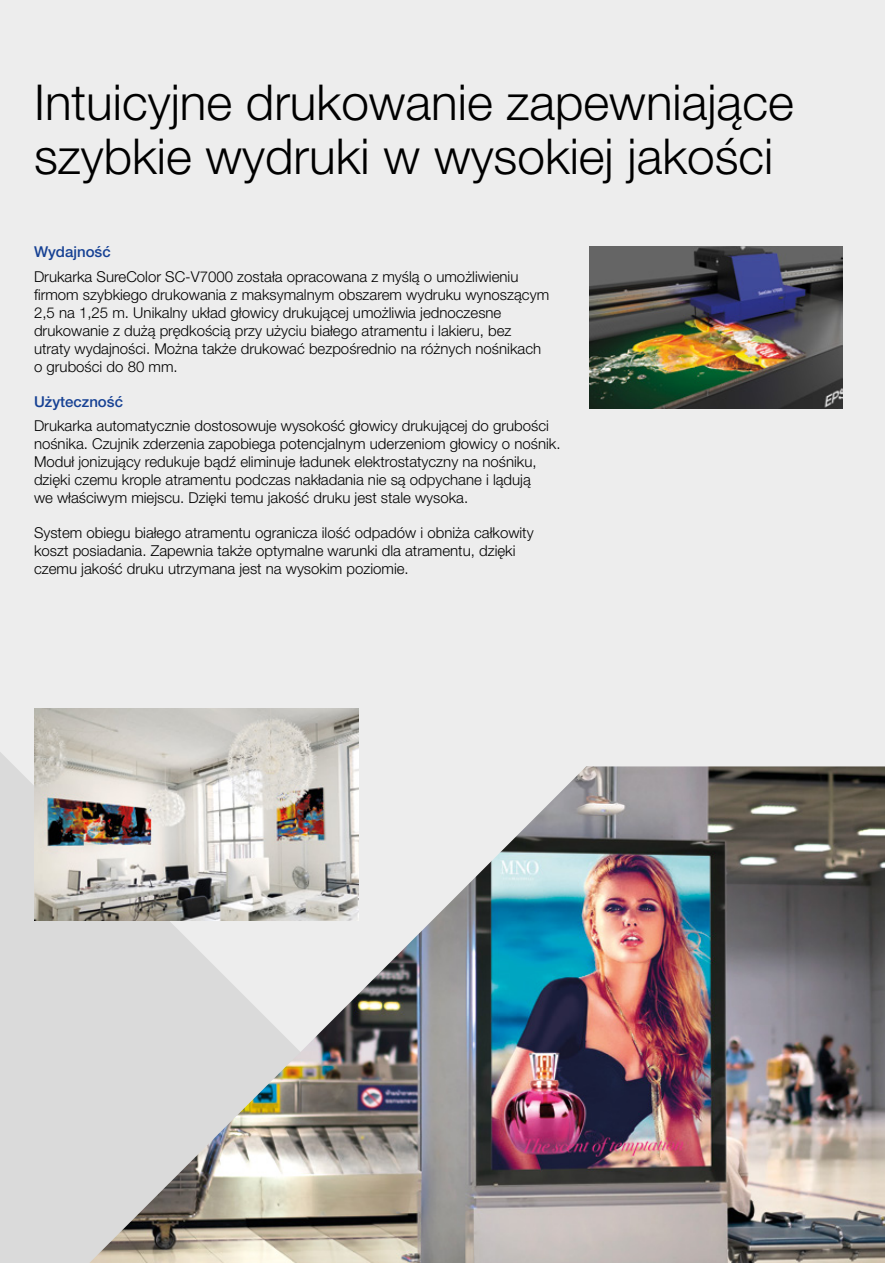
<style>
.page{position:relative;width:885px;height:1263px;background:#fff}
.page>*{position:absolute;margin:0;border:0;box-sizing:border-box;transform-origin:0 0}
.t1{font:300 49.5px/54px "Helvetica Neue LT Pro";color:#000}
.t2{font:300 15px/18px "Helvetica Neue LT Pro";color:#000}
.t3{font:500 15px "Helvetica Neue LT Pro";color:#164194}
</style>
<div class="page">
<div style="left:0;top:0;width:884px;height:1263px;background:#ededed"></div>
<div style="left:0;top:752px;width:359px;height:511px;background:#dadada"></div>
<img style="left:89px;top:766px;width:795px;height:497px">
<img style="left:590px;top:247px;width:252px;height:161px">
<img style="left:34px;top:708px;width:324px;height:213px">
<h1 class="t1" style="left:34px;top:75px;width:761px">Intuicyjne drukowanie zapewniające szybkie wydruki w wysokiej jakości</h1>
<p class="t3" style="left:34px;top:243px;width:78px">Wydajność</p>
<p class="t2" style="left:34px;top:267px;width:516px">Drukarka SureColor SC-V7000 została opracowana z myślą o umożliwieniu firmom szybkiego drukowania z maksymalnym obszarem wydruku wynoszącym 2,5 na 1,25 m. Unikalny układ głowicy drukującej umożliwia jednoczesne drukowanie z dużą prędkością przy użyciu białego atramentu i lakieru, bez utraty wydajności. Można także drukować bezpośrednio na różnych nośnikach o grubości do 80 mm.</p>
<p class="t3" style="left:34px;top:392px;width:90px">Użyteczność</p>
<p class="t2" style="left:34px;top:416px;width:528px">Drukarka automatycznie dostosowuje wysokość głowicy drukującej do grubości nośnika. Czujnik zderzenia zapobiega potencjalnym uderzeniom głowicy o nośnik.<br>Moduł jonizujący redukuje bądź eliminuje ładunek elektrostatyczny na nośniku, dzięki czemu krople atramentu podczas nakładania nie są odpychane i lądują<br>we właściwym miejscu. Dzięki temu jakość druku jest stale wysoka.</p>
<p class="t2" style="left:34px;top:523px;width:501px">System obiegu białego atramentu ogranicza ilość odpadów i obniża całkowity koszt posiadania. Zapewnia także optymalne warunki dla atramentu, dzięki czemu jakość druku utrzymana jest na wysokim poziomie.</p>
</div>
